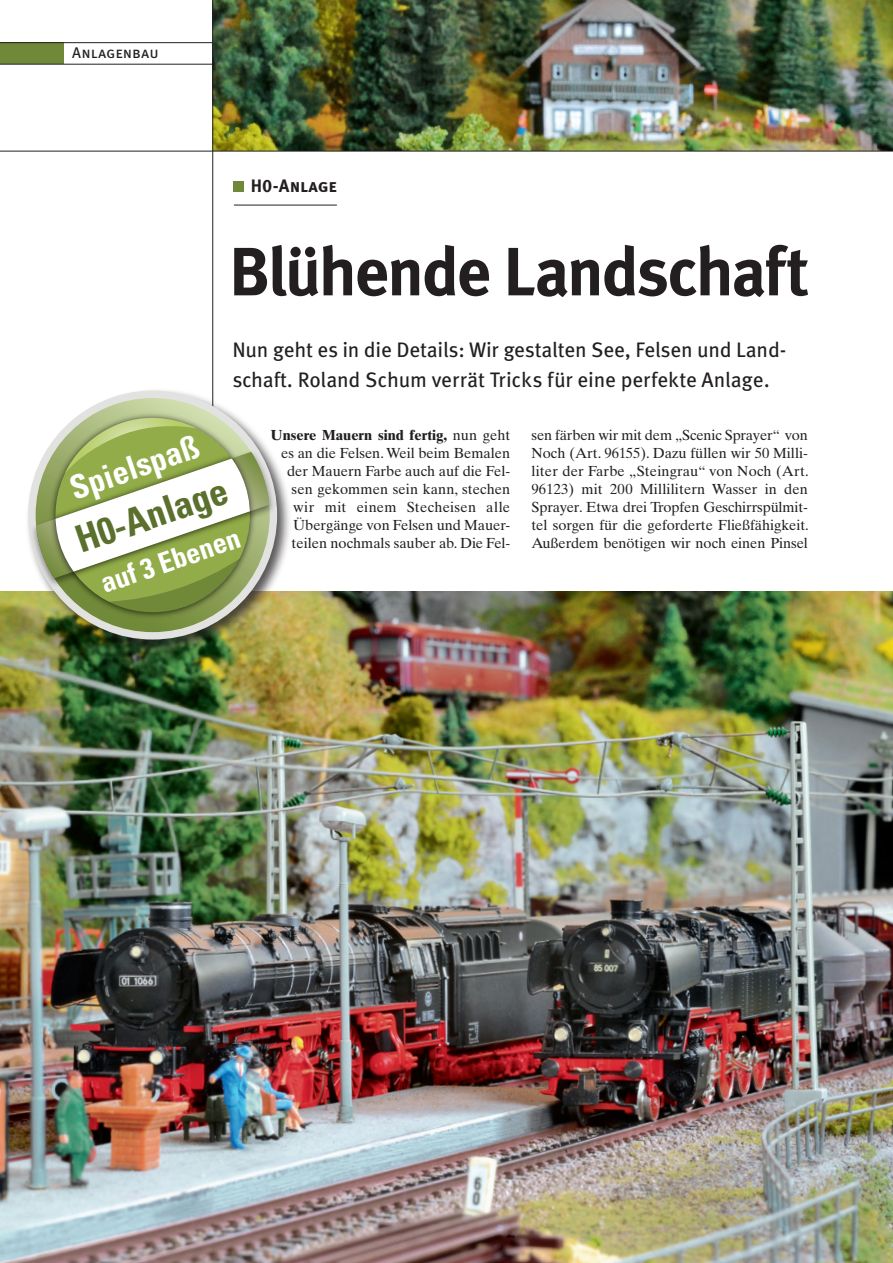
<style>
.page{position:relative;width:893px;height:1263px;background:#fff}
.page>*{position:absolute;margin:0;border:0;box-sizing:border-box;transform-origin:0 0}
.Head_46_pt{font:700 68.25px "Meta OT";letter-spacing:-.035em;color:#231f20}
.t1{font:700 condensed 37.8px "Univers";color:#5a702c}
.t2{font:700 condensed 32.7px "Univers";color:#fff}
.t3{font:700 condensed 28.5px "Univers";color:#fff}
.Vorspann{font:21px/30px "Meta OT";letter-spacing:-.01em;color:#231f20}
.Dachzeile{font:700 18px "Meta OT";letter-spacing:-.005em;color:#231f20}
.t4{font:15.45px "Meta OT";letter-spacing:-.005em;color:#231f20}
.LT_Einzug{font:14.55px/18px "Times Ten LT Std";color:#231f20;text-align:right}
.s1{font-weight:700}
</style>
<div class="page">
<div style="left:0;top:43px;width:64px;height:21px;background:#708938"></div>
<hr style="left:0;top:42px;width:213px;height:1px;background:#231f20">
<hr style="left:0;top:64px;width:213px;height:1px;background:#231f20">
<img style="left:213px;top:0;width:680px;height:151px">
<hr style="left:0;top:151px;width:893px;height:1px;background:#231f20">
<hr style="left:212px;top:0;width:1px;height:1263px;background:#231f20">
<img style="left:0;top:591px;width:893px;height:672px">
<hr style="left:234px;top:205px;width:103px;height:1px;background:#231f20">
<div style="left:234px;top:182px;width:10px;height:10px;background:#708938"></div>
<div style="left:25px;top:388px;width:267px;height:267px;background:#231f20;opacity:.75"></div>
<div style="left:28px;top:391px;width:249px;height:248px;background:#e2e2e0;border-radius:50%"></div>
<svg style="left:36px;top:398px;width:234px;height:234px"></svg>
<img style="left:27px;top:446px;width:251px;height:144px">
<img style="left:47px;top:409px;width:212px;height:212px">
<svg style="left:36px;top:418px;width:233px;height:184px"></svg>
<img style="left:53px;top:426px;width:194px;height:187px">
<img style="left:61px;top:468px;width:177px;height:104px">
<p class="t4" style="left:72px;top:43px;width:88px">Anlagenbau</p>
<p class="Dachzeile" style="left:251px;top:174px;width:87px">H0-Anlage</p>
<p class="Head_46_pt" style="left:229px;top:228px;width:582px">Blühende Landschaft</p>
<p class="Vorspann" style="left:232px;top:335px;width:555px">Nun geht es in die Details: Wir gestalten See, Felsen und Land&shy;schaft. Roland Schum verrät Tricks für eine perfekte Anlage.</p>
<p class="t2" style="left:65px;top:470px;width:136px;rotate:-19deg">Spielspaß</p>
<p class="t3" style="left:96px;top:567px;width:147px;rotate:-19deg">auf 3 Ebenen</p>
<p class="t1" style="left:69px;top:519px;width:160px;rotate:-19deg">H0-Anlage</p>
<p class="LT_Einzug" style="left:271px;top:426px;width:241px"><span class="s1">Unsere Mauern sind fertig,</span> nun geht es an die Felsen. Weil beim Bemalen der Mauern Farbe auch auf die Fel&shy;sen gekommen sein kann, stechen wir mit einem Stecheisen alle Übergänge von Felsen und Mauer&shy;teilen nochmals sauber ab. Die Fel-</p>
<p class="LT_Einzug" style="left:531px;top:426px;width:279px;text-align:justify">sen färben wir mit dem „Scenic Sprayer“ von Noch (Art. 96155). Dazu füllen wir 50 Milli&shy;liter der Farbe „Steingrau“ von Noch (Art.<br>96123) mit 200 Millilitern Wasser in den Sprayer. Etwa drei Tropfen Geschirrspülmit&shy;tel sorgen für die geforderte Fließfähigkeit.<br>Außerdem benötigen wir noch einen Pinsel</p>
</div>
